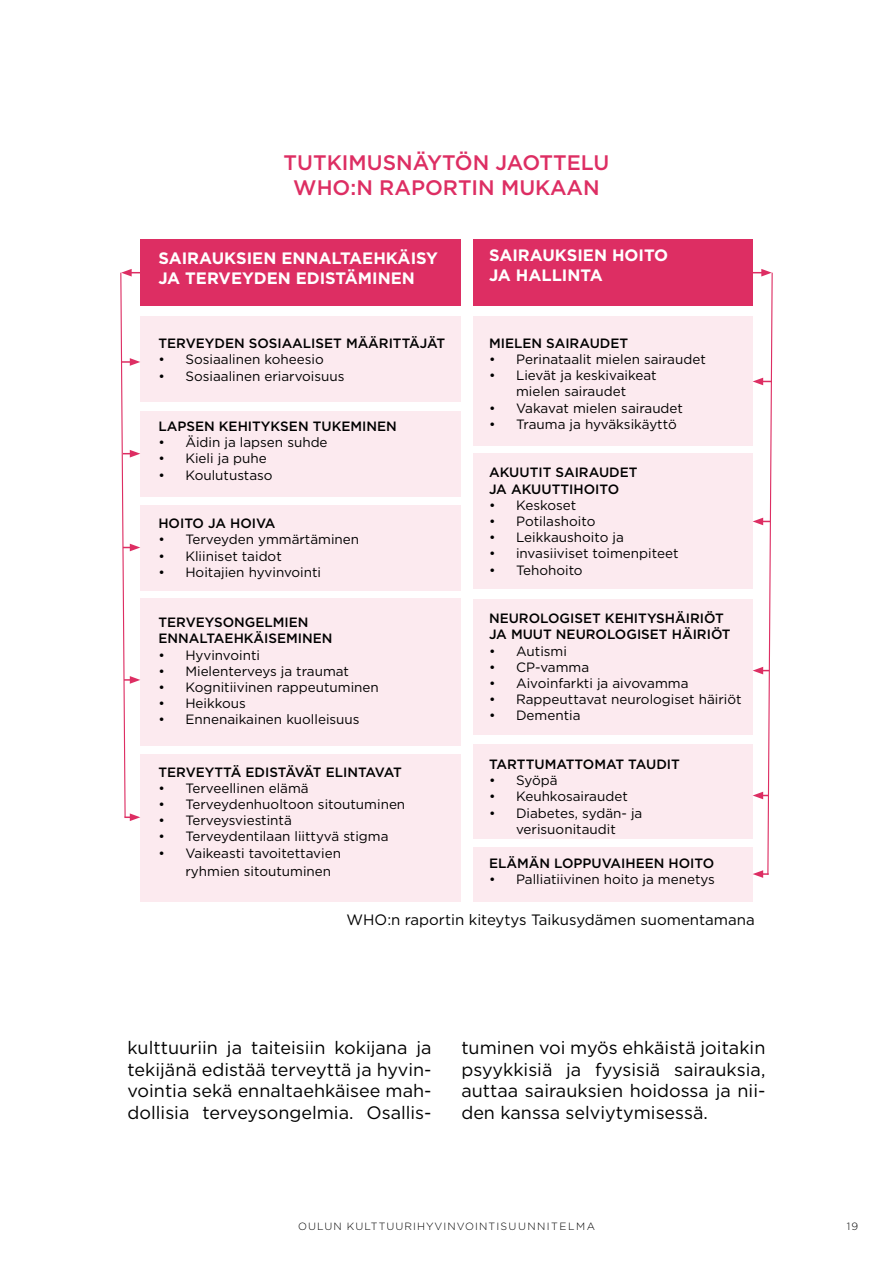
<style>
.page{position:relative;width:893px;height:1263px;background:#fff}
.page>*{position:absolute;margin:0;border:0;box-sizing:border-box;transform-origin:0 0}
.kaaviotsikko{font:500 21px/25.2px "Gotham";color:#dd2e63;text-align:center}
.leipäteksti_1{font:18px/21.6px "Gotham";color:#000;text-align:justify}
.leipis{font:700 16.5px/19.8px "Gotham";color:#fff}
.Lähde{font:15px "Gotham";color:#000}
.t1{font:13.5px/16.2px "Gotham";color:#000;text-align:center}
.leipis-2{font:500 13.5px/16.2px "Gotham";color:#000}
.t2{font:300 10.5px "Gotham";letter-spacing:.1em;color:#000}
</style>
<div class="page">
<div style="left:140px;top:239px;width:321px;height:67px;background:#dd2e63"></div>
<div style="left:473px;top:239px;width:280px;height:67px;background:#dd2e63"></div>
<div style="left:140px;top:317px;width:321px;height:85px;background:#fceaef"></div>
<div style="left:473px;top:317px;width:280px;height:129px;background:#fceaef"></div>
<div style="left:140px;top:411px;width:321px;height:85px;background:#fceaef"></div>
<div style="left:473px;top:454px;width:280px;height:135px;background:#fceaef"></div>
<div style="left:140px;top:505px;width:321px;height:85px;background:#fceaef"></div>
<div style="left:140px;top:598px;width:321px;height:148px;background:#fceaef"></div>
<div style="left:140px;top:754px;width:321px;height:147px;background:#fceaef"></div>
<div style="left:473px;top:599px;width:280px;height:135px;background:#fceaef"></div>
<div style="left:473px;top:744px;width:280px;height:95px;background:#fceaef"></div>
<div style="left:473px;top:847px;width:280px;height:54px;background:#fceaef"></div>
<svg style="left:120px;top:269px;width:20px;height:552px"></svg>
<svg style="left:753px;top:269px;width:20px;height:609px"></svg>
<p class="kaaviotsikko" style="left:284px;top:150px;width:327px">TUTKIMUSNÄYTÖN JAOTTELU<br>WHO:N RAPORTIN MUKAAN</p>
<p class="leipis" style="left:158px;top:248px;width:281px">SAIRAUKSIEN ENNALTAEHKÄISY<br>JA TERVEYDEN EDISTÄMINEN</p>
<p class="leipis-2" style="left:158px;top:335px;width:288px">TERVEYDEN SOSIAALISET MÄÄRITTÄJÄT</p>
<p class="t1" style="left:158px;top:351px;width:167px">• Sosiaalinen koheesio</p>
<p class="t1" style="left:158px;top:367px;width:188px">• Sosiaalinen eriarvoisuus</p>
<p class="leipis-2" style="left:158px;top:418px;width:240px">LAPSEN KEHITYKSEN TUKEMINEN</p>
<p class="t1" style="left:158px;top:434px;width:171px">• Äidin ja lapsen suhde</p>
<p class="t1" style="left:158px;top:450px;width:110px">• Kieli ja puhe</p>
<p class="t1" style="left:158px;top:466px;width:116px">• Koulutustaso</p>
<p class="leipis-2" style="left:158px;top:515px;width:119px">HOITO JA HOIVA</p>
<p class="t1" style="left:158px;top:531px;width:202px">• Terveyden ymmärtäminen</p>
<p class="t1" style="left:158px;top:547px;width:125px">• Kliiniset taidot</p>
<p class="t1" style="left:158px;top:564px;width:164px">• Hoitajien hyvinvointi</p>
<p class="leipis-2" style="left:158px;top:614px;width:176px">TERVEYSONGELMIEN<br>ENNALTAEHKÄISEMINEN</p>
<p class="t1" style="left:158px;top:646px;width:103px">• Hyvinvointi</p>
<p class="t1" style="left:158px;top:663px;width:192px">• Mielenterveys ja traumat</p>
<p class="t1" style="left:158px;top:679px;width:222px">• Kognitiivinen rappeutuminen</p>
<p class="t1" style="left:158px;top:695px;width:89px">• Heikkous</p>
<p class="t1" style="left:158px;top:711px;width:203px">• Ennenaikainen kuolleisuus</p>
<p class="leipis-2" style="left:158px;top:763px;width:245px">TERVEYTTÄ EDISTÄVÄT ELINTAVAT</p>
<p class="t1" style="left:158px;top:780px;width:152px">• Terveellinen elämä</p>
<p class="t1" style="left:158px;top:796px;width:248px">• Terveydenhuoltoon sitoutuminen</p>
<p class="t1" style="left:158px;top:812px;width:135px">• Terveysviestintä</p>
<p class="t1" style="left:158px;top:828px;width:232px">• Terveydentilaan liittyvä stigma</p>
<p class="t1" style="left:185px;top:843px;width:157px;line-height:18px;text-align:left;text-indent:-27px">• Vaikeasti tavoitettavien ryhmien sitoutuminen</p>
<p class="leipis" style="left:489px;top:245px;width:181px">SAIRAUKSIEN HOITO<br>JA HALLINTA</p>
<p class="leipis-2" style="left:489px;top:335px;width:141px">MIELEN SAIRAUDET</p>
<p class="t1" style="left:489px;top:351px;width:218px">• Perinataalit mielen sairaudet</p>
<p class="t1" style="left:489px;top:367px;width:169px">• Lievät ja keskivaikeat mielen sairaudet</p>
<p class="t1" style="left:489px;top:399px;width:195px">• Vakavat mielen sairaudet</p>
<p class="t1" style="left:489px;top:416px;width:189px">• Trauma ja hyväksikäyttö</p>
<p class="leipis-2" style="left:489px;top:464px;width:150px">AKUUTIT SAIRAUDET<br>JA AKUUTTIHOITO</p>
<p class="t1" style="left:489px;top:497px;width:89px">• Keskoset</p>
<p class="t1" style="left:489px;top:513px;width:108px">• Potilashoito</p>
<p class="t1" style="left:489px;top:529px;width:136px">• Leikkaushoito ja</p>
<p class="t1" style="left:489px;top:545px;width:191px">• invasiiviset toimenpiteet</p>
<p class="t1" style="left:489px;top:561px;width:95px">• Tehohoito</p>
<p class="leipis-2" style="left:489px;top:610px;width:243px">NEUROLOGISET KEHITYSHÄIRIÖT<br>JA MUUT NEUROLOGISET HÄIRIÖT</p>
<p class="t1" style="left:489px;top:642px;width:79px">• Autismi</p>
<p class="t1" style="left:489px;top:659px;width:102px">• CP-vamma</p>
<p class="t1" style="left:489px;top:675px;width:201px">• Aivoinfarkti ja aivovamma</p>
<p class="t1" style="left:489px;top:691px;width:254px">• Rappeuttavat neurologiset häiriöt</p>
<p class="t1" style="left:489px;top:707px;width:93px">• Dementia</p>
<p class="leipis-2" style="left:489px;top:756px;width:192px">TARTTUMATTOMAT TAUDIT</p>
<p class="t1" style="left:489px;top:772px;width:70px">• Syöpä</p>
<p class="t1" style="left:489px;top:788px;width:140px">• Keuhkosairaudet</p>
<p class="t1" style="left:489px;top:804px;width:155px">• Diabetes, sydän- ja verisuonitaudit</p>
<p class="leipis-2" style="left:489px;top:855px;width:227px">ELÄMÄN LOPPUVAIHEEN HOITO</p>
<p class="t1" style="left:489px;top:871px;width:227px">• Palliatiivinen hoito ja menetys</p>
<p class="Lähde" style="left:347px;top:910px;width:410px">WHO:n raportin kiteytys Taikusydämen suomentamana</p>
<p class="leipäteksti_1" style="left:128px;top:1036px;width:306px">kulttuuriin ja taiteisiin kokijana ja tekijänä edistää terveyttä ja hyvin&shy;vointia sekä ennaltaehkäisee mah&shy;dollisia terveysongelmia. Osallis-</p>
<p class="leipäteksti_1" style="left:461px;top:1036px;width:306px">tuminen voi myös ehkäistä joitakin psyykkisiä ja fyysisiä sairauksia, auttaa sairauksien hoidossa ja nii&shy;den kanssa selviytymisessä.</p>
<p class="t2" style="left:298px;top:1219px;width:298px">OULUN KULTTUURIHYVINVOINTISUUNNITELMA</p>
<p class="t2" style="left:847px;top:1219px;width:13px">19</p>
</div>
